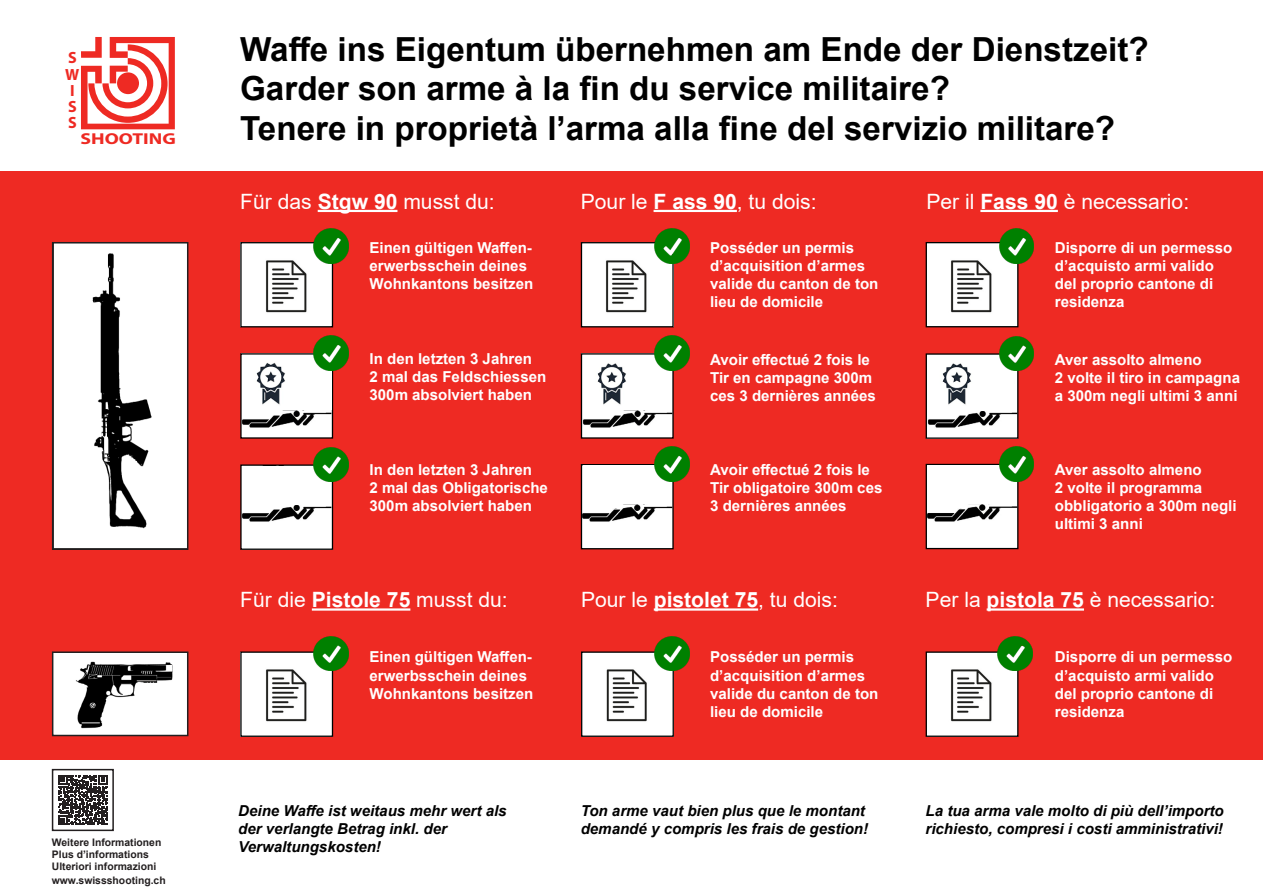
<style>
.page{position:relative;width:1263px;height:893px;background:#fff}
.page>*{position:absolute;margin:0;border:0;box-sizing:border-box;transform-origin:0 0}
.Einf__Abs{font:700 33.15px "Arial";color:#000}
.Einf__Abs-2{font:21.15px "Arial";color:#fff}
.t1{font:700 16.2px/16.2px "Myriad Pro";color:#ee2a23}
.t2{font:700 15.75px "Myriad Pro";color:#ee2a23;scale:1.24 1}
.Einf__Abs-3{font:700 15.15px/18.1px "Arial";color:#fff}
.Einf__Abs-4{font:italic 700 15.15px/18.1px "Arial";color:#000}
.Einf__Abs-5{font:700 10.35px "Arial";color:#231f20}
.s1{font-weight:700}
</style>
<div class="page">
<div style="left:0;top:171px;width:1263px;height:588px;background:#ee2a23"></div>
<hr style="left:654px;top:608px;width:104px;height:3px;background:#fff">
<hr style="left:312px;top:608px;width:98px;height:3px;background:#fff">
<hr style="left:987px;top:608px;width:97px;height:3px;background:#fff">
<svg style="left:55px;top:245px;width:130px;height:302px"></svg>
<div style="left:52px;top:242px;width:136px;height:308px;border:2px solid #231f20"></div>
<svg style="left:81px;top:37px;width:94px;height:92px"></svg>
<hr style="left:653px;top:210px;width:84px;height:2px;background:#fff">
<hr style="left:318px;top:210px;width:79px;height:2px;background:#fff">
<hr style="left:980px;top:210px;width:78px;height:2px;background:#fff">
<img style="left:242px;top:244px;width:89px;height:81px">
<div style="left:240px;top:242px;width:93px;height:85px;border:1px solid #000"></div>
<img style="left:583px;top:244px;width:89px;height:81px">
<div style="left:581px;top:242px;width:93px;height:85px;border:1px solid #000"></div>
<img style="left:928px;top:244px;width:88px;height:81px">
<div style="left:926px;top:242px;width:92px;height:85px;border:1px solid #000"></div>
<img style="left:314px;top:229px;width:35px;height:35px">
<img style="left:654px;top:229px;width:35px;height:35px">
<img style="left:999px;top:229px;width:35px;height:34px">
<div style="left:241px;top:354px;width:91px;height:84px;background:#fff"></div>
<img style="left:242px;top:410px;width:89px;height:18px">
<div style="left:259px;top:404px;width:11px;height:14px;background:#fff"></div>
<div style="left:271px;top:400px;width:11px;height:14px;background:#fff"></div>
<img style="left:256px;top:362px;width:29px;height:43px">
<img style="left:314px;top:336px;width:35px;height:35px">
<div style="left:581px;top:354px;width:92px;height:84px;background:#fff"></div>
<img style="left:583px;top:410px;width:89px;height:18px">
<div style="left:600px;top:404px;width:11px;height:14px;background:#fff"></div>
<div style="left:612px;top:400px;width:10px;height:14px;background:#fff"></div>
<img style="left:597px;top:363px;width:29px;height:42px">
<img style="left:654px;top:336px;width:35px;height:35px">
<div style="left:926px;top:354px;width:92px;height:84px;background:#fff"></div>
<img style="left:928px;top:411px;width:88px;height:17px">
<div style="left:926px;top:353px;width:92px;height:86px;border:1px solid #000"></div>
<div style="left:945px;top:404px;width:11px;height:14px;background:#fff"></div>
<div style="left:956px;top:401px;width:11px;height:14px;background:#fff"></div>
<img style="left:942px;top:363px;width:29px;height:42px">
<img style="left:999px;top:336px;width:35px;height:35px">
<div style="left:241px;top:465px;width:91px;height:84px;background:#fff"></div>
<img style="left:242px;top:505px;width:89px;height:17px">
<div style="left:240px;top:464px;width:93px;height:86px;border:1px solid #000"></div>
<div style="left:259px;top:499px;width:11px;height:14px;background:#fff"></div>
<div style="left:270px;top:495px;width:11px;height:14px;background:#fff"></div>
<img style="left:314px;top:447px;width:35px;height:35px">
<div style="left:581px;top:465px;width:92px;height:84px;background:#fff"></div>
<img style="left:583px;top:481px;width:89px;height:41px">
<div style="left:581px;top:464px;width:93px;height:85px;border:1px solid #000"></div>
<div style="left:583px;top:465px;width:88px;height:39px;background:#fff"></div>
<div style="left:599px;top:498px;width:11px;height:14px;background:#fff"></div>
<div style="left:611px;top:494px;width:11px;height:14px;background:#fff"></div>
<img style="left:654px;top:447px;width:35px;height:34px">
<div style="left:926px;top:464px;width:92px;height:85px;background:#fff"></div>
<img style="left:928px;top:504px;width:88px;height:18px">
<div style="left:926px;top:464px;width:92px;height:85px;border:1px solid #000"></div>
<div style="left:927px;top:465px;width:89px;height:39px;background:#fff"></div>
<div style="left:944px;top:498px;width:11px;height:14px;background:#fff"></div>
<div style="left:956px;top:494px;width:10px;height:14px;background:#fff"></div>
<img style="left:999px;top:446px;width:35px;height:35px">
<img style="left:242px;top:653px;width:89px;height:82px">
<div style="left:240px;top:651px;width:93px;height:86px;border:1px solid #000"></div>
<img style="left:583px;top:653px;width:89px;height:82px">
<div style="left:581px;top:651px;width:93px;height:86px;border:1px solid #000"></div>
<img style="left:928px;top:653px;width:88px;height:82px">
<div style="left:926px;top:651px;width:92px;height:86px;border:1px solid #000"></div>
<img style="left:314px;top:636px;width:35px;height:35px">
<img style="left:654px;top:636px;width:35px;height:35px">
<img style="left:998px;top:636px;width:34px;height:35px">
<svg style="left:58px;top:775px;width:50px;height:50px"></svg>
<div style="left:52px;top:769px;width:62px;height:62px;border:2px solid #231f20"></div>
<img style="left:55px;top:654px;width:130px;height:79px">
<div style="left:52px;top:651px;width:136px;height:85px;border:2px solid #231f20"></div>
<p class="t1" style="left:65px;top:49px;width:16px">S<br>W<br>I<br>S<br>S</p>
<p class="t2" style="left:81px;top:129px;width:78px">SHOOTING</p>
<p class="Einf__Abs-5" style="left:52px;top:835px;width:111px">Weitere Informationen</p>
<p class="Einf__Abs-5" style="left:52px;top:847px;width:98px">Plus d’informations</p>
<p class="Einf__Abs-5" style="left:52px;top:859px;width:106px">Ulteriori informazioni</p>
<p class="Einf__Abs-5" style="left:52px;top:873px;width:115px">www.swissshooting.ch</p>
<p class="Einf__Abs" style="left:240px;top:26px;width:910px">Waffe ins Eigentum übernehmen am Ende der Dienstzeit?</p>
<p class="Einf__Abs" style="left:240px;top:65px;width:711px">Garder son arme à la fin du service militaire?</p>
<p class="Einf__Abs" style="left:240px;top:105px;width:876px">Tenere in proprietà l’arma alla fine del servizio militare?</p>
<p class="Einf__Abs-2" style="left:240px;top:187px;width:256px">Für das <span class="s1">Stgw 90</span> musst du:</p>
<p class="Einf__Abs-2" style="left:926px;top:187px;width:264px">Per il <span class="s1">Fass 90</span> è necessario:</p>
<p class="Einf__Abs-2" style="left:581px;top:187px;width:237px">Pour le <span class="s1">F ass 90</span>, tu dois:</p>
<p class="Einf__Abs-3" style="left:710px;top:239px;width:170px">Posséder un permis d’acquisition d’armes valide du canton de ton lieu de domicile</p>
<p class="Einf__Abs-3" style="left:1055px;top:239px;width:179px">Disporre di un permesso d’acquisto armi valido del proprio cantone di residenza</p>
<p class="Einf__Abs-3" style="left:369px;top:239px;width:165px">Einen gültigen Waffen&shy;erwerbsschein deines<br>Wohnkantons besitzen</p>
<p class="Einf__Abs-3" style="left:369px;top:350px;width:164px">In den letzten 3 Jahren</p>
<p class="Einf__Abs-3" style="left:369px;top:368px;width:178px">2 mal das Feldschiessen<br>300m absolviert haben</p>
<p class="Einf__Abs-3" style="left:369px;top:461px;width:164px">In den letzten 3 Jahren</p>
<p class="Einf__Abs-3" style="left:369px;top:479px;width:180px">2 mal das Obligatorische<br>300m absolviert haben</p>
<p class="Einf__Abs-3" style="left:710px;top:351px;width:161px">Avoir effectué 2 fois le</p>
<p class="Einf__Abs-3" style="left:710px;top:369px;width:164px">Tir en campagne 300m</p>
<p class="Einf__Abs-3" style="left:710px;top:387px;width:167px">ces 3 dernières années</p>
<p class="Einf__Abs-3" style="left:1055px;top:351px;width:148px">Aver assolto almeno</p>
<p class="Einf__Abs-3" style="left:1055px;top:369px;width:187px">2 volte il tiro in campagna a 300m negli ultimi 3 anni</p>
<p class="Einf__Abs-3" style="left:710px;top:461px;width:174px">Avoir effectué 2 fois le<br>Tir obligatoire 300m ces<br>3 dernières années</p>
<p class="Einf__Abs-3" style="left:1055px;top:461px;width:183px">Aver assolto almeno<br>2 volte il programma obbligatorio a 300m negli ultimi 3 anni</p>
<p class="Einf__Abs-2" style="left:240px;top:585px;width:269px">Für die <span class="s1">Pistole 75</span> musst du:</p>
<p class="Einf__Abs-2" style="left:581px;top:585px;width:258px">Pour le <span class="s1">pistolet 75</span>, tu dois:</p>
<p class="Einf__Abs-2" style="left:926px;top:585px;width:291px">Per la <span class="s1">pistola 75</span> è necessario:</p>
<p class="Einf__Abs-3" style="left:369px;top:648px;width:165px">Einen gültigen Waffen&shy;erwerbsschein deines<br>Wohnkantons besitzen</p>
<p class="Einf__Abs-4" style="left:238px;top:802px;width:270px">Deine Waffe ist weitaus mehr wert als</p>
<p class="Einf__Abs-4" style="left:238px;top:820px;width:210px">der verlangte Betrag inkl. der</p>
<p class="Einf__Abs-4" style="left:238px;top:838px;width:144px">Verwaltungskosten!</p>
<p class="Einf__Abs-3" style="left:710px;top:648px;width:170px">Posséder un permis d’acquisition d’armes valide du canton de ton lieu de domicile</p>
<p class="Einf__Abs-3" style="left:1055px;top:648px;width:179px">Disporre di un permesso d’acquisto armi valido del proprio cantone di residenza</p>
<p class="Einf__Abs-4" style="left:581px;top:802px;width:289px">Ton arme vaut bien plus que le montant demandé y compris les frais de gestion!</p>
<p class="Einf__Abs-4" style="left:925px;top:802px;width:300px">La tua arma vale molto di più dell’importo richiesto, compresi i costi amministrativi!</p>
</div>
